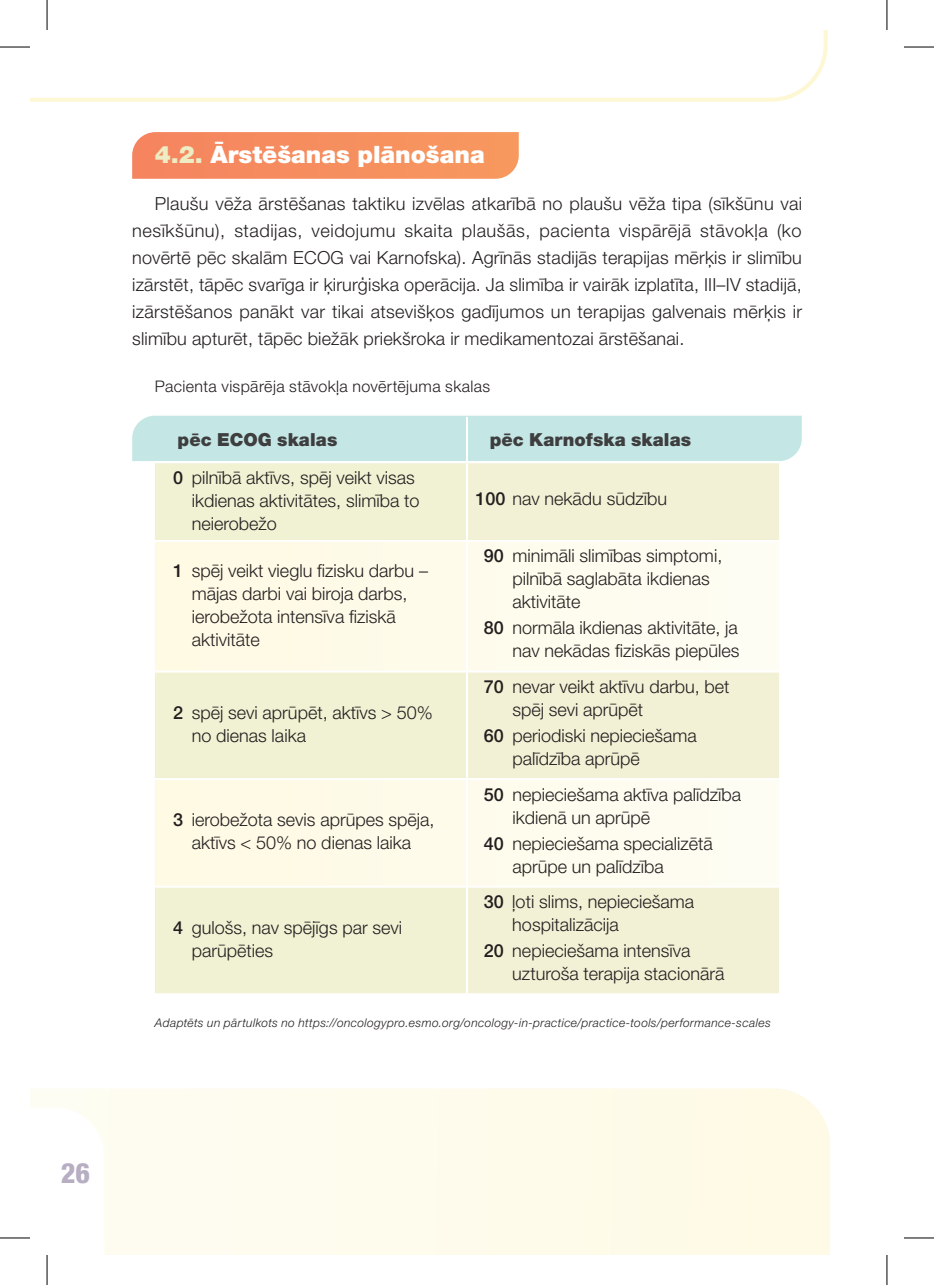
<style>
.page{position:relative;width:934px;height:1285px;background:#fff}
.page>*{position:absolute;margin:0;border:0;box-sizing:border-box;transform-origin:0 0}
.t1{font:800 condensed 28px "Helvetica Neue LT Pro";color:#b7aec3}
.t2{font:900 24px "Helvetica Neue LT Pro";color:#fff}
.t3{font:300 18px/23px "Helvetica Neue LT Pro";color:#231f20}
.t4{font:900 18px "Helvetica Neue LT Pro";letter-spacing:.01em;color:#3e3e3f}
.t5{font:300 16px "Helvetica Neue LT Pro";letter-spacing:.025em;color:#231f20}
.t6{font:italic 300 12px "Helvetica Neue LT Pro";letter-spacing:.03em;color:#231f20}
.s1{color:#edecc2}
.s2{font-weight:500}
</style>
<div class="page">
<div style="left:30px;top:1088px;width:799px;height:167px;background:#fefbec"></div>
<svg style="left:30px;top:30px;width:797px;height:72px"></svg>
<svg style="left:30px;top:1107px;width:74px;height:148px"></svg>
<div style="left:132px;top:416px;width:669px;height:45px;background:#c4e6e5"></div>
<svg style="left:132px;top:132px;width:386px;height:47px;background:#f69061"></svg>
<div style="left:155px;top:463px;width:311px;height:530px;background:#f1f1d3"></div>
<div style="left:468px;top:463px;width:310px;height:530px;background:#f2f1d5"></div>
<svg style="left:155px;top:542px;width:311px;height:343px;background:#f9f7e0"></svg>
<svg style="left:468px;top:542px;width:310px;height:343px"></svg>
<hr style="left:155px;top:540px;width:311px;height:2px;background:#fff">
<hr style="left:468px;top:540px;width:310px;height:2px;background:#fff">
<hr style="left:155px;top:670px;width:311px;height:2px;background:#fff">
<hr style="left:468px;top:670px;width:310px;height:2px;background:#fff">
<hr style="left:155px;top:778px;width:311px;height:2px;background:#fff">
<hr style="left:468px;top:778px;width:310px;height:2px;background:#fff">
<hr style="left:155px;top:885px;width:311px;height:2px;background:#fff">
<hr style="left:468px;top:885px;width:310px;height:2px;background:#fff">
<hr style="left:466px;top:417px;width:2px;height:44px;background:#fff">
<hr style="left:0;top:47px;width:30px;height:1px;background:#000">
<hr style="left:903px;top:47px;width:30px;height:1px;background:#000">
<hr style="left:0;top:1237px;width:30px;height:1px;background:#000">
<hr style="left:903px;top:1237px;width:30px;height:1px;background:#000">
<hr style="left:47px;top:0;width:1px;height:30px;background:#000">
<hr style="left:47px;top:1255px;width:1px;height:30px;background:#000">
<hr style="left:886px;top:0;width:1px;height:30px;background:#000">
<hr style="left:886px;top:1255px;width:1px;height:30px;background:#000">
<h2 class="t2" style="left:155px;top:140px;width:331px"><span class="s1">4.2.</span> Ārstēšanas plānošana</h2>
<p class="t3" style="left:132px;top:190px;width:671px;line-height:27px;text-align:justify;text-indent:23px">Plaušu vēža ārstēšanas taktiku izvēlas atkarībā no plaušu vēža tipa (sīkšūnu vai nesīkšūnu), stadijas, veidojumu skaita plaušās, pacienta vispārējā stāvokļa (ko novērtē pēc skalām ECOG vai Karnofska). Agrīnās stadijās terapijas mērķis ir slimību izārstēt, tāpēc svarīga ir ķirurģiska operācija. Ja slimība ir vairāk izplatīta, III–IV stadijā, izārstēšanos panākt var tikai atsevišķos gadījumos un terapijas galvenais mērķis ir slimību apturēt, tāpēc biežāk priekšroka ir medikamentozai ārstēšanai.</p>
<p class="t5" style="left:155px;top:376px;width:337px">Pacienta vispārēja stāvokļa novērtējuma skalas</p>
<p class="t4" style="left:177px;top:429px;width:161px">pēc ECOG skalas</p>
<p class="t4" style="left:489px;top:429px;width:203px">pēc Karnofska skalas</p>
<p class="t3" style="left:192px;top:465px;width:229px;text-indent:-19px"><span class="s2">0</span> pilnībā aktīvs, spēj veikt visas ikdienas aktivitātes, slimība to neierobežo</p>
<p class="t3" style="left:475px;top:487px;width:193px"><span class="s2">100</span> nav nekādu sūdzību</p>
<p class="t3" style="left:192px;top:558px;width:238px;text-indent:-19px"><span class="s2">1</span> spēj veikt vieglu fizisku darbu – mājas darbi vai biroja darbs, ierobežota intensīva fiziskā aktivitāte</p>
<p class="t3" style="left:192px;top:700px;width:242px;text-indent:-19px"><span class="s2">2</span> spēj sevi aprūpēt, aktīvs &gt; 50% no dienas laika</p>
<p class="t3" style="left:173px;top:808px;width:263px;text-align:center"><span class="s2">3</span> ierobežota sevis aprūpes spēja, aktīvs &lt; 50% no dienas laika</p>
<p class="t3" style="left:512px;top:544px;width:211px;text-indent:-29px"><span class="s2">90</span> minimāli slimības simptomi, pilnībā saglabāta ikdienas aktivitāte</p>
<p class="t3" style="left:483px;top:616px;width:257px;text-align:right"><span class="s2">80</span> normāla ikdienas aktivitāte, ja nav nekādas fiziskās piepūles</p>
<p class="t3" style="left:512px;top:674px;width:219px;text-indent:-29px"><span class="s2">70</span> nevar veikt aktīvu darbu, bet spēj sevi aprūpēt</p>
<p class="t3" style="left:512px;top:723px;width:186px;text-indent:-29px"><span class="s2">60</span> periodiski nepieciešama palīdzība aprūpē</p>
<p class="t3" style="left:512px;top:782px;width:230px;text-indent:-29px"><span class="s2">50</span> nepieciešama aktīva palīdzība ikdienā un aprūpē</p>
<p class="t3" style="left:512px;top:831px;width:202px;text-indent:-29px"><span class="s2">40</span> nepieciešama specializētā aprūpe un palīdzība</p>
<p class="t3" style="left:512px;top:889px;width:183px;text-indent:-29px"><span class="s2">30</span> ļoti slims, nepieciešama hospitalizācija</p>
<p class="t3" style="left:512px;top:938px;width:213px;text-indent:-29px"><span class="s2">20</span> nepieciešama intensīva uzturoša terapija stacionārā</p>
<p class="t6" style="left:155px;top:1015px;width:617px">Adaptēts un pārtulkots no https://oncologypro.esmo.org/oncology-in-practice/practice-tools/performance-scales</p>
<p class="t3" style="left:191px;top:915px;width:212px;text-indent:-19px"><span class="s2">4</span> gulošs, nav spējīgs par sevi parūpēties</p>
<h1 class="t1" style="left:61px;top:1155px;width:31px">26</h1>
</div>
